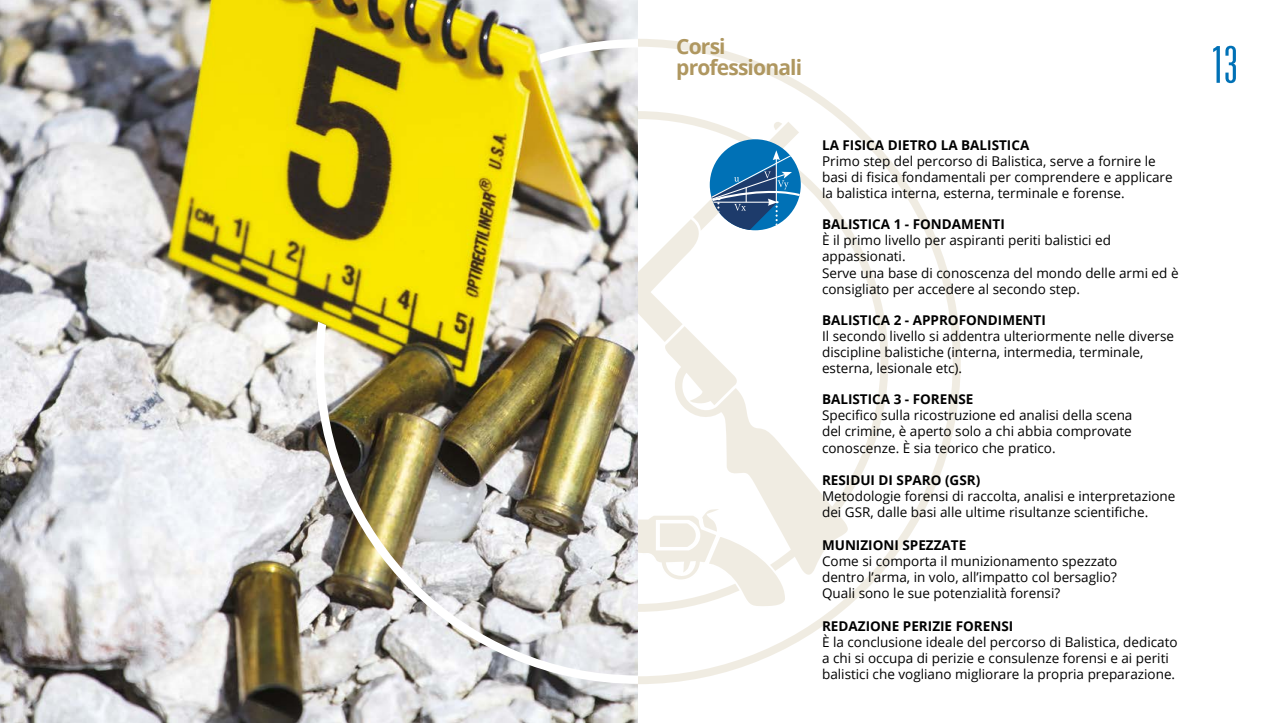
<style>
.page{position:relative;width:1276px;height:723px;background:#fff}
.page>*{position:absolute;margin:0;border:0;box-sizing:border-box;transform-origin:0 0}
.t1{font:300 ultra-condensed 50.85px "Univers";color:#0071b6}
.t2{font:700 21px/21px "Open Sans";letter-spacing:-.04em;color:#af9760}
.t3{font:13.5px/16.2px "Open Sans";color:#000}
.t4{font:700 13.5px "Open Sans";color:#000}
</style>
<div class="page">
<svg style="left:799px;top:120px;width:51px;height:455px"></svg>
<svg style="left:638px;top:120px;width:161px;height:444px"></svg>
<svg style="left:638px;top:506px;width:150px;height:104px"></svg>
<div style="left:710px;top:139px;width:91px;height:91px;background:#0071b6;border-radius:50%"></div>
<svg style="left:710px;top:146px;width:91px;height:91px"></svg>
<img style="left:0;top:0;width:638px;height:723px">
<img style="left:316px;top:39px;width:322px;height:645px">
<h2 class="t2" style="left:676px;top:36px;width:127px">Corsi professionali</h2>
<h1 class="t1" style="left:1210px;top:38px;width:29px">13</h1>
<p class="t4" style="left:822px;top:135px;width:209px">LA FISICA DIETRO LA BALISTICA</p>
<p class="t3" style="left:822px;top:152px;width:352px">Primo step del percorso di Balistica, serve a fornire le basi di fisica fondamentali per comprendere e applicare la balistica interna, esterna, terminale e forense.</p>
<p class="t4" style="left:822px;top:215px;width:184px">BALISTICA 1 - FONDAMENTI</p>
<p class="t3" style="left:822px;top:232px;width:358px">È il primo livello per aspiranti periti balistici ed appassionati.<br>Serve una base di conoscenza del mondo delle armi ed è consigliato per accedere al secondo step.</p>
<p class="t4" style="left:822px;top:310px;width:225px">BALISTICA 2 - APPROFONDIMENTI</p>
<p class="t3" style="left:822px;top:327px;width:353px">Il secondo livello si addentra ulteriormente nelle diverse discipline balistiche (interna, intermedia, terminale, esterna, lesionale etc).</p>
<p class="t4" style="left:822px;top:389px;width:153px">BALISTICA 3 - FORENSE</p>
<p class="t3" style="left:822px;top:407px;width:312px;text-align:justify">Specifico sulla ricostruzione ed analisi della scena del crimine, è aperto solo a chi abbia comprovate conoscenze. È sia teorico che pratico.</p>
<p class="t4" style="left:822px;top:470px;width:160px">RESIDUI DI SPARO (GSR)</p>
<p class="t3" style="left:822px;top:488px;width:355px">Metodologie forensi di raccolta, analisi e interpretazione dei GSR, dalle basi alle ultime risultanze scientifiche.</p>
<p class="t4" style="left:822px;top:535px;width:146px">MUNIZIONI SPEZZATE</p>
<p class="t3" style="left:822px;top:553px;width:297px;text-align:justify">Come si comporta il munizionamento spezzato dentro l’arma, in volo, all’impatto col bersaglio?<br>Quali sono le sue potenzialità forensi?</p>
<p class="t4" style="left:822px;top:616px;width:193px">REDAZIONE PERIZIE FORENSI</p>
<p class="t3" style="left:822px;top:634px;width:357px">È la conclusione ideale del percorso di Balistica, dedicato a chi si occupa di perizie e consulenze forensi e ai periti balistici che vogliano migliorare la propria preparazione.</p>
</div>
